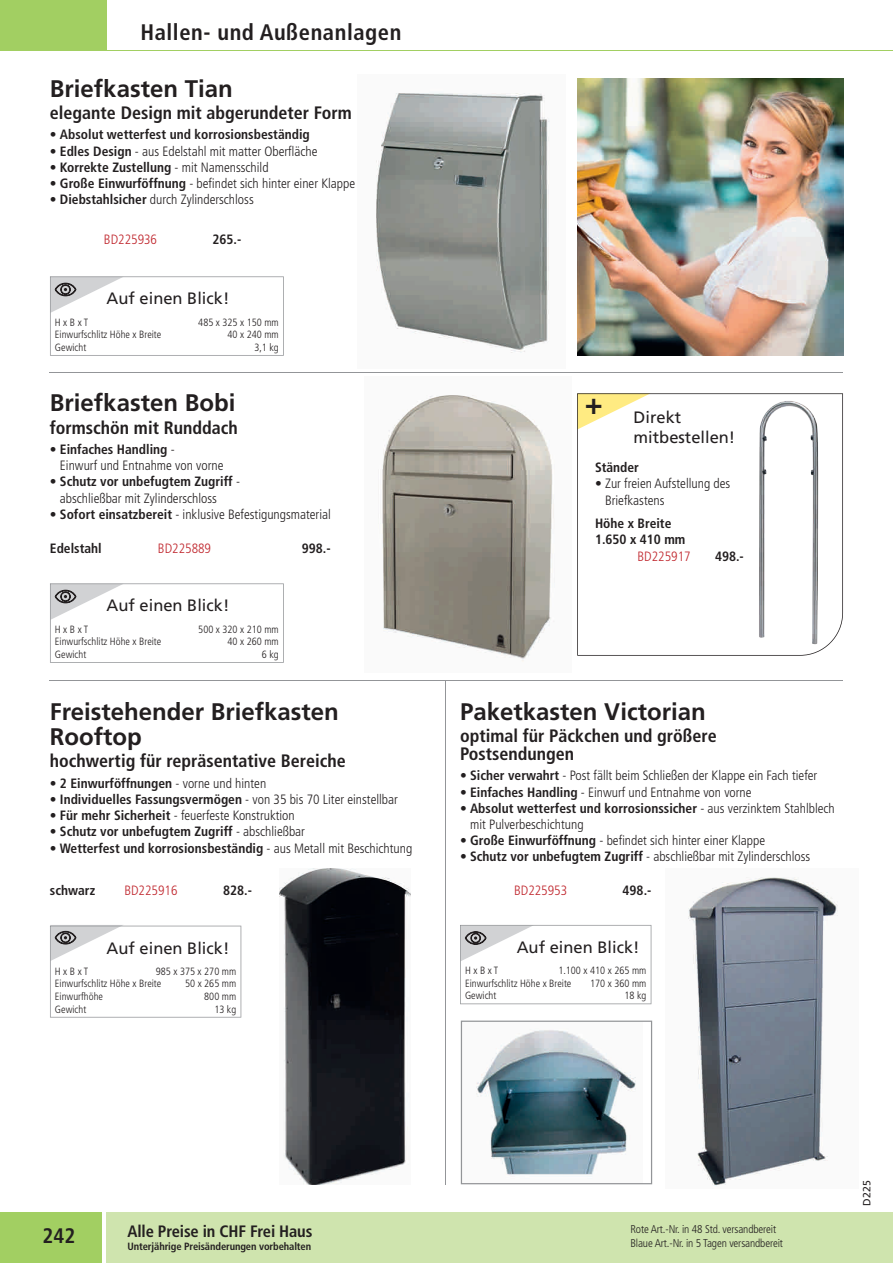
<style>
.page{position:relative;width:893px;height:1263px;background:#fff}
.page>*{position:absolute;margin:0;border:0;box-sizing:border-box;transform-origin:0 0}
.t1{font:700 30px "Frutiger LT";color:#231f20}
.t2{font:700 24px/25.5px "Frutiger LT";color:#231f20}
.t3{font:700 condensed 22.5px "Frutiger LT";letter-spacing:.025em;color:#231f20}
.t4{font:700 condensed 21px "Frutiger LT";color:#231f20}
.t5{font:700 condensed 18px/18px "Frutiger LT";color:#231f20}
.t6{font:16.5px/19.8px "Frutiger LT";color:#231f20}
.t7{font:700 condensed 16.5px "Frutiger LT";letter-spacing:-.01em;color:#231f20}
.t8{font:300 condensed 13.5px/16.2px "Frutiger LT";color:#231f20}
.t9{font:700 condensed 13.5px/16.2px "Frutiger LT";color:#231f20}
.t10{font:300 condensed 13.5px "Frutiger LT";color:#c0262d}
.t11{font:300 condensed 11.25px/13.5px "Frutiger LT";letter-spacing:-.01em;color:#231f20}
.t12{font:300 condensed 10.5px/12.6px "Frutiger LT";color:#231f20}
.t13{font:700 condensed 10.5px "Frutiger LT";letter-spacing:-.01em;color:#231f20}
.t14{font:10.5px "Frutiger LT";color:#231f20}
.s1{font-weight:300}
.s2{font-weight:700}
</style>
<div class="page">
<img style="left:376px;top:93px;width:174px;height:260px">
<img style="left:383px;top:395px;width:168px;height:261px">
<img style="left:280px;top:868px;width:130px;height:316px">
<img style="left:688px;top:877px;width:150px;height:309px">
<svg style="left:461px;top:1020px;width:191px;height:164px"></svg>
<hr style="left:445px;top:681px;width:1px;height:503px;background:#939598">
<hr style="left:50px;top:680px;width:793px;height:1px;background:#939598">
<hr style="left:50px;top:372px;width:793px;height:1px;background:#939598">
<img style="left:577px;top:79px;width:266px;height:277px">
<svg style="left:50px;top:276px;width:234px;height:80px"></svg>
<svg style="left:50px;top:583px;width:234px;height:80px"></svg>
<svg style="left:577px;top:393px;width:266px;height:263px"></svg>
<svg style="left:50px;top:925px;width:191px;height:92px"></svg>
<svg style="left:460px;top:925px;width:191px;height:79px"></svg>
<div style="left:106px;top:1212px;width:787px;height:51px;background:#cfe4ae"></div>
<div style="left:0;top:1212px;width:102px;height:51px;background:#a2cf62"></div>
<div style="left:0;top:0;width:106px;height:51px;background:#a2cf62"></div>
<hr style="left:106px;top:50px;width:787px;height:1px;background:#a2cf62">
<h3 class="t3" style="left:140px;top:19px;width:262px">Hallen- und Außenanlagen</h3>
<h2 class="t2" style="left:50px;top:76px;width:184px">Briefkasten Tian</h2>
<h3 class="t5" style="left:50px;top:104px;width:303px">elegante Design mit abgerundeter Form</h3>
<p class="t9" style="left:50px;top:127px;width:261px"><span class="s1">•</span> Absolut wetterfest und korrosionsbeständig</p>
<p class="t8" style="left:50px;top:143px;width:269px">• <span class="s2">Edles Design</span> - aus Edelstahl mit matter Oberfläche</p>
<p class="t9" style="left:50px;top:159px;width:220px"><span class="s1">•</span> Korrekte Zustellung <span class="s1">- mit Namensschild</span></p>
<p class="t8" style="left:50px;top:175px;width:307px">• <span class="s2">Große Einwurföffnung</span> - befindet sich hinter einer Klappe</p>
<p class="t8" style="left:50px;top:192px;width:205px">• <span class="s2">Diebstahlsicher</span> durch Zylinderschloss</p>
<p class="t10" style="left:104px;top:232px;width:55px">BD225936</p>
<p class="t9" style="left:212px;top:231px;width:30px">265.-</p>
<p class="t6" style="left:107px;top:289px;width:124px">Auf einen Blick!</p>
<p class="t12" style="left:55px;top:316px;width:35px">H x B x T</p>
<p class="t12" style="left:198px;top:316px;width:82px">485 x 325 x 150 mm</p>
<p class="t12" style="left:55px;top:328px;width:108px">Einwurfschlitz Höhe x Breite</p>
<p class="t12" style="left:228px;top:328px;width:53px">40 x 240 mm</p>
<p class="t12" style="left:55px;top:341px;width:33px">Gewicht</p>
<p class="t12" style="left:254px;top:341px;width:26px">3,1 kg</p>
<h2 class="t2" style="left:50px;top:390px;width:187px">Briefkasten Bobi</h2>
<h3 class="t5" style="left:50px;top:418px;width:189px">formschön mit Runddach</h3>
<p class="t8" style="left:60px;top:441px;width:165px;text-indent:-10px">• <span class="s2">Einfaches Handling</span> -<br>Einwurf und Entnahme von vorne</p>
<p class="t8" style="left:60px;top:474px;width:182px;text-indent:-10px">• <span class="s2">Schutz vor unbefugtem Zugriff</span> - abschließbar mit Zylinderschloss</p>
<p class="t8" style="left:50px;top:506px;width:282px">• <span class="s2">Sofort einsatzbereit</span> - inklusive Befestigungsmaterial</p>
<p class="t9" style="left:50px;top:540px;width:53px">Edelstahl</p>
<p class="t10" style="left:158px;top:541px;width:55px">BD225889</p>
<p class="t9" style="left:302px;top:540px;width:30px">998.-</p>
<p class="t6" style="left:107px;top:596px;width:124px">Auf einen Blick!</p>
<p class="t12" style="left:55px;top:623px;width:35px">H x B x T</p>
<p class="t12" style="left:198px;top:623px;width:82px">500 x 320 x 210 mm</p>
<p class="t12" style="left:55px;top:635px;width:108px">Einwurfschlitz Höhe x Breite</p>
<p class="t12" style="left:228px;top:635px;width:53px">40 x 260 mm</p>
<p class="t12" style="left:55px;top:648px;width:33px">Gewicht</p>
<p class="t12" style="left:262px;top:648px;width:18px">6 kg</p>
<h2 class="t2" style="left:50px;top:699px;width:290px">Freistehender Briefkasten<br>Rooftop</h2>
<h3 class="t5" style="left:50px;top:752px;width:297px">hochwertig für repräsentative Bereiche</h3>
<p class="t9" style="left:50px;top:775px;width:218px"><span class="s1">•</span> 2 Einwurföffnungen <span class="s1">- vorne und hinten</span></p>
<p class="t9" style="left:50px;top:791px;width:349px"><span class="s1">•</span> Individuelles Fassungsvermögen <span class="s1">- von 35 bis 70 Liter einstellbar</span></p>
<p class="t8" style="left:50px;top:808px;width:246px">• <span class="s2">Für mehr Sicherheit</span> - feuerfeste Konstruktion</p>
<p class="t9" style="left:50px;top:824px;width:257px"><span class="s1">•</span> Schutz vor unbefugtem Zugriff <span class="s1">- abschließbar</span></p>
<p class="t9" style="left:50px;top:840px;width:364px"><span class="s1">•</span> Wetterfest und korrosionsbeständig <span class="s1">- aus Metall mit Beschichtung</span></p>
<p class="t9" style="left:50px;top:882px;width:47px">schwarz</p>
<p class="t10" style="left:124px;top:882px;width:55px">BD225916</p>
<p class="t9" style="left:223px;top:882px;width:30px">828.-</p>
<p class="t6" style="left:107px;top:938px;width:124px">Auf einen Blick!</p>
<p class="t12" style="left:55px;top:965px;width:183px;text-indent:101px">985 x 375 x 270 mm<br>Einwurfschlitz Höhe x Breite</p>
<p class="t12" style="left:55px;top:965px;width:35px">H x B x T</p>
<p class="t12" style="left:185px;top:977px;width:53px">50 x 265 mm</p>
<p class="t12" style="left:55px;top:990px;width:50px">Einwurfhöhe</p>
<p class="t12" style="left:204px;top:990px;width:34px">800 mm</p>
<p class="t12" style="left:55px;top:1003px;width:33px">Gewicht</p>
<p class="t12" style="left:214px;top:1003px;width:23px">13 kg</p>
<h1 class="t1" style="left:585px;top:386px;width:19px">+</h1>
<p class="t6" style="left:634px;top:408px;width:103px">Direkt mitbestellen!</p>
<p class="t9" style="left:595px;top:459px;width:46px">Ständer</p>
<p class="t8" style="left:605px;top:476px;width:127px;text-indent:-10px">• Zur freien Aufstellung des<br>Briefkastens</p>
<p class="t9" style="left:595px;top:515px;width:92px">Höhe x Breite<br>1.650 x 410 mm</p>
<p class="t10" style="left:637px;top:548px;width:55px">BD225917</p>
<p class="t9" style="left:715px;top:548px;width:30px">498.-</p>
<h2 class="t2" style="left:460px;top:699px;width:247px">Paketkasten Victorian</h2>
<h3 class="t5" style="left:460px;top:727px;width:258px">optimal für Päckchen und größere<br>Postsendungen</h3>
<p class="t8" style="left:460px;top:768px;width:359px">• <span class="s2">Sicher verwahrt</span> - Post fällt beim Schließen der Klappe ein Fach tiefer</p>
<p class="t8" style="left:460px;top:784px;width:293px">• <span class="s2">Einfaches Handling</span> - Einwurf und Entnahme von vorne</p>
<p class="t8" style="left:470px;top:800px;width:366px;text-indent:-10px">• <span class="s2">Absolut wetterfest und korrosionssicher</span> - aus verzinktem Stahlblech mit Pulverbeschichtung</p>
<p class="t8" style="left:460px;top:833px;width:307px">• <span class="s2">Große Einwurföffnung</span> - befindet sich hinter einer Klappe</p>
<p class="t8" style="left:460px;top:849px;width:352px">• <span class="s2">Schutz vor unbefugtem Zugriff</span> - abschließbar mit Zylinderschloss</p>
<p class="t10" style="left:514px;top:882px;width:55px">BD225953</p>
<p class="t9" style="left:623px;top:882px;width:30px">498.-</p>
<p class="t6" style="left:517px;top:937px;width:124px">Auf einen Blick!</p>
<p class="t12" style="left:465px;top:964px;width:183px;text-indent:93px">1.100 x 410 x 265 mm<br>Einwurfschlitz Höhe x Breite</p>
<p class="t12" style="left:465px;top:964px;width:35px">H x B x T</p>
<p class="t12" style="left:590px;top:977px;width:58px">170 x 360 mm</p>
<p class="t12" style="left:465px;top:989px;width:33px">Gewicht</p>
<p class="t12" style="left:624px;top:989px;width:23px">18 kg</p>
<h3 class="t4" style="left:43px;top:1223px;width:34px">242</h3>
<p class="t7" style="left:128px;top:1221px;width:186px">Alle Preise in CHF Frei Haus</p>
<p class="t13" style="left:128px;top:1240px;width:185px">Unterjährige Preisänderungen vorbehalten</p>
<p class="t11" style="left:630px;top:1223px;width:154px">Rote Art.-Nr. in 48 Std. versandbereit<br>Blaue Art.-Nr. in 5 Tagen versandbereit</p>
<p class="t14" style="left:860px;top:1205px;width:27px;rotate:-90deg">D225</p>
</div>
